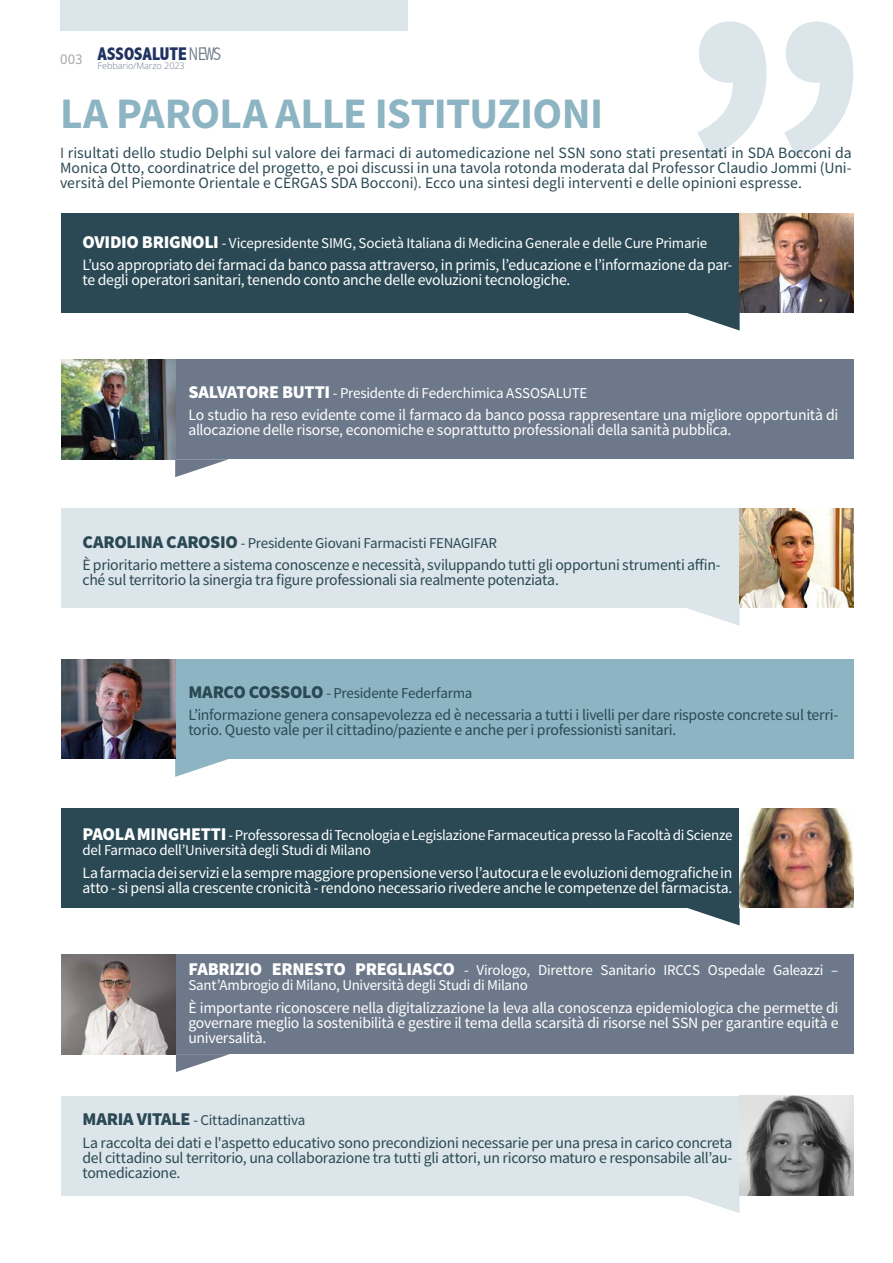
<style>
.page{position:relative;width:893px;height:1263px;background:#fff}
.page>*{position:absolute;margin:0;border:0;box-sizing:border-box;transform-origin:0 0}
.t1{font:700 43.5px "Source Sans Pro";letter-spacing:-.015em;color:#8cb4c2}
.t2{font:800 condensed 18.45px "Abadi";color:#203262}
.t3{font:15.75px/15px "Source Sans Pro";letter-spacing:-.02em;color:#2a4954}
.t4{font:15.75px/15px "Source Sans Pro";letter-spacing:-.02em;color:#fff}
.t5{font:15px/15px "Source Sans Pro";letter-spacing:-.02em;color:#fff}
.t6{font:15px "Source Sans Pro";letter-spacing:-.02em;color:#2a4954}
.t7{font:300 9px "Open Sans";color:#6d798a}
.s1{font-weight:300;color:#6d798a}
.s2{color:#515456}
.s3{font-weight:900;font-size:18px}
</style>
<div class="page">
<div style="left:60px;top:0;width:347px;height:30px;background:#dce5e9"></div>
<svg style="left:697px;top:22px;width:69px;height:136px"></svg>
<svg style="left:784px;top:22px;width:69px;height:136px"></svg>
<div style="left:175px;top:659px;width:678px;height:100px;background:#8cb4c2"></div>
<div style="left:175px;top:360px;width:678px;height:99px;background:#6d798a"></div>
<div style="left:175px;top:955px;width:678px;height:99px;background:#6d798a"></div>
<div style="left:62px;top:213px;width:678px;height:100px;background:#2a4954"></div>
<div style="left:62px;top:808px;width:678px;height:99px;background:#2a4954"></div>
<div style="left:62px;top:508px;width:678px;height:100px;background:#dce5e9"></div>
<div style="left:62px;top:1096px;width:678px;height:99px;background:#dce5e9"></div>
<svg style="left:175px;top:459px;width:54px;height:18px"></svg>
<svg style="left:176px;top:1054px;width:54px;height:18px"></svg>
<svg style="left:175px;top:759px;width:53px;height:18px"></svg>
<svg style="left:687px;top:313px;width:53px;height:18px"></svg>
<svg style="left:686px;top:907px;width:54px;height:18px"></svg>
<img style="left:62px;top:659px;width:113px;height:100px">
<img style="left:62px;top:360px;width:113px;height:99px">
<img style="left:62px;top:955px;width:113px;height:99px">
<img style="left:740px;top:213px;width:113px;height:100px">
<img style="left:740px;top:808px;width:113px;height:99px">
<img style="left:740px;top:509px;width:113px;height:99px">
<img style="left:740px;top:1096px;width:113px;height:99px">
<svg style="left:687px;top:608px;width:53px;height:18px"></svg>
<svg style="left:686px;top:1195px;width:54px;height:18px"></svg>
<p class="t2" style="left:60px;top:43px;width:163px"><sub>003</sub> ASSOSALUTE <span class="s1">NEWS</span></p>
<p class="t7" style="left:98px;top:59px;width:89px">Febbario/Marzo 2023</p>
<h1 class="t1" style="left:60px;top:84px;width:545px">LA PAROLA ALLE ISTITUZIONI</h1>
<p class="t3" style="left:60px;top:145px;width:793px;text-align:justify"><span class="s2">I</span> risultati dello studio Delphi sul valore dei farmaci di automedicazione nel SSN sono stati presentati in SDA Bocconi da Monica Otto, coordinatrice del progetto, e poi discussi in una tavola rotonda moderata dal Professor Claudio Jommi (Uni&shy;versità del Piemonte Orientale e CERGAS SDA Bocconi). Ecco una sintesi degli interventi e delle opinioni espresse.</p>
<p class="t5" style="left:82px;top:235px;width:626px"><span class="s3">OVIDIO BRIGNOLI</span> - Vicepresidente SIMG, Società Italiana di Medicina Generale e delle Cure Primarie</p>
<p class="t4" style="left:82px;top:257px;width:651px">L’uso appropriato dei farmaci da banco passa attraverso, in primis, l’educazione e l’informazione da par&shy;te degli operatori sanitari, tenendo conto anche delle evoluzioni tecnologiche.</p>
<p class="t5" style="left:188px;top:385px;width:401px"><span class="s3">SALVATORE BUTTI</span> - Presidente di Federchimica ASSOSALUTE</p>
<p class="t4" style="left:188px;top:407px;width:651px">Lo studio ha reso evidente come il farmaco da banco possa rappresentare una migliore opportunità di allocazione delle risorse, economiche e soprattutto professionali della sanità pubblica.</p>
<p class="t6" style="left:82px;top:533px;width:416px"><span class="s3">CAROLINA CAROSIO</span> - Presidente Giovani Farmacisti FENAGIFAR</p>
<p class="t3" style="left:82px;top:557px;width:640px">È prioritario mettere a sistema conoscenze e necessità, sviluppando tutti gli opportuni strumenti affin&shy;ché sul territorio la sinergia tra figure professionali sia realmente potenziata.</p>
<p class="t6" style="left:188px;top:683px;width:286px"><span class="s3">MARCO COSSOLO</span> - Presidente Federfarma</p>
<p class="t3" style="left:188px;top:707px;width:651px">L’informazione genera consapevolezza ed è necessaria a tutti i livelli per dare risposte concrete sul terri&shy;torio. Questo vale per il cittadino/paziente e anche per i professionisti sanitari.</p>
<p class="t5" style="left:82px;top:827px;width:651px"><span class="s3">PAOLA MINGHETTI</span> - Professoressa di Tecnologia e Legislazione Farmaceutica presso la Facoltà di Scienze del Farmaco dell’Università degli Studi di Milano</p>
<p class="t4" style="left:82px;top:865px;width:651px">La farmacia dei servizi e la sempre maggiore propensione verso l’autocura e le evoluzioni demografiche in atto - si pensi alla crescente cronicità - rendono necessario rivedere anche le competenze del farmacista.</p>
<p class="t5" style="left:188px;top:962px;width:651px"><span class="s3">FABRIZIO ERNESTO PREGLIASCO</span> - Virologo, Direttore Sanitario IRCCS Ospedale Galeazzi –<br>Sant’Ambrogio di Milano, Università degli Studi di Milano</p>
<p class="t4" style="left:188px;top:1000px;width:652px;text-align:justify">È importante riconoscere nella digitalizzazione la leva alla conoscenza epidemiologica che permette di governare meglio la sostenibilità e gestire il tema della scarsità di risorse nel SSN per garantire equità e universalità.</p>
<p class="t6" style="left:82px;top:1110px;width:224px"><span class="s3">MARIA VITALE</span> - Cittadinanzattiva</p>
<p class="t3" style="left:82px;top:1135px;width:651px;text-align:justify">La raccolta dei dati e l'aspetto educativo sono precondizioni necessarie per una presa in carico concreta del cittadino sul territorio, una collaborazione tra tutti gli attori, un ricorso maturo e responsabile all’au&shy;tomedicazione.</p>
</div>
